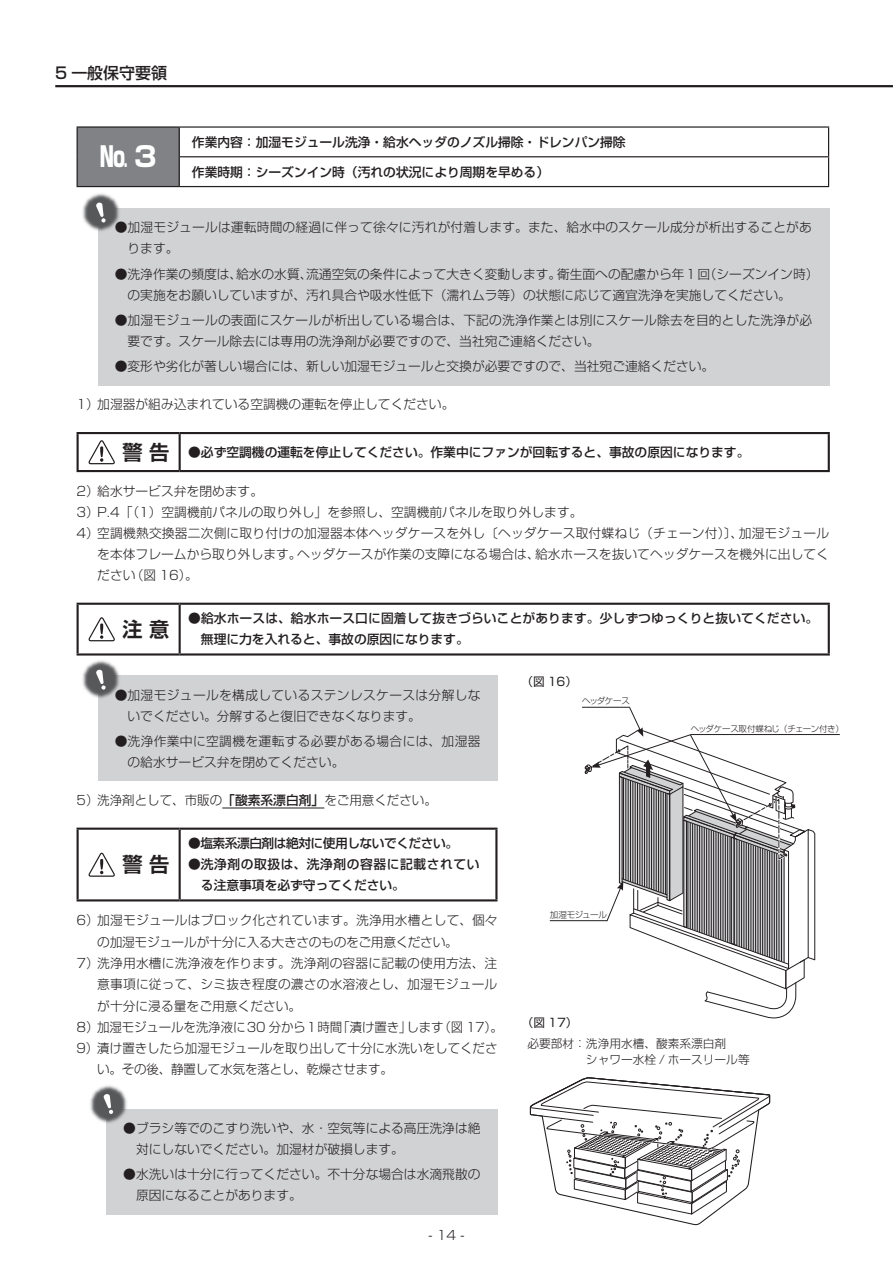
<style>
.page{position:relative;width:893px;height:1263px;background:#fff}
.page>*{position:absolute;margin:0;border:0;box-sizing:border-box;transform-origin:0 0}
.t1{font:700 27.6px "Shin Go Pro";color:#fff}
.t2{font:700 20.25px "Shin Go Pro De";color:#231f20}
.t3{font:500 15.9px "Shin Go Pro";color:#231f20}
.t4{font:300 12.75px/21px "Shin Go Pro";color:#231f20}
.t5{font:500 12.75px/21px "Shin Go Pro";color:#231f20}
.t6{font:300 12.75px/21px "Shin Go Pro";letter-spacing:.025em;color:#231f20}
.t7{font:500 12.75px/21px "Shin Go Pro";letter-spacing:.045em;color:#231f20}
.t8{font:300 12.75px "Shin Go Pro";letter-spacing:-.025em;color:#231f20}
.t9{font:500 12.75px "Shin Go Pro";letter-spacing:-.04em;color:#231f20}
.t10{font:300 11.7px/15.9px "Shin Go Pro";color:#231f20}
.t11{font:11.7px "Shin Go Pro";color:#231f20}
.t12{font:300 8.55px "Shin Go Pro";letter-spacing:-.035em;color:#231f20}
.s1{font-family:"Shin Go Pro De";font-weight:700;font-size:20.25px}
.s2{font-weight:500}
</style>
<div class="page">
<hr style="left:55px;top:85px;width:838px;height:2px;background:#231f20">
<div style="left:77px;top:127px;width:102px;height:60px;background:#808285"></div>
<hr style="left:77px;top:126px;width:102px;height:2px;background:#231f20">
<svg style="left:77px;top:128px;width:1px;height:58px"></svg>
<hr style="left:77px;top:186px;width:102px;height:1px;background:#231f20">
<hr style="left:179px;top:126px;width:650px;height:2px;background:#231f20">
<hr style="left:179px;top:156px;width:650px;height:1px;background:#231f20">
<svg style="left:179px;top:128px;width:1px;height:58px"></svg>
<svg style="left:828px;top:128px;width:1px;height:58px"></svg>
<hr style="left:179px;top:186px;width:650px;height:1px;background:#231f20">
<div style="left:98px;top:208px;width:731px;height:177px;background:#d1d2d4"></div>
<hr style="left:77px;top:432px;width:103px;height:2px;background:#231f20">
<hr style="left:77px;top:434px;width:2px;height:36px;background:#231f20">
<hr style="left:180px;top:432px;width:650px;height:2px;background:#231f20">
<hr style="left:179px;top:434px;width:2px;height:36px;background:#231f20">
<hr style="left:828px;top:434px;width:2px;height:36px;background:#231f20">
<hr style="left:77px;top:470px;width:103px;height:2px;background:#231f20">
<hr style="left:180px;top:470px;width:650px;height:2px;background:#231f20">
<svg style="left:89px;top:440px;width:26px;height:25px"></svg>
<hr style="left:77px;top:603px;width:103px;height:2px;background:#231f20">
<hr style="left:77px;top:605px;width:2px;height:48px;background:#231f20">
<hr style="left:180px;top:603px;width:650px;height:2px;background:#231f20">
<hr style="left:179px;top:605px;width:2px;height:48px;background:#231f20">
<hr style="left:828px;top:605px;width:2px;height:48px;background:#231f20">
<hr style="left:77px;top:653px;width:103px;height:2px;background:#231f20">
<hr style="left:180px;top:653px;width:650px;height:2px;background:#231f20">
<svg style="left:89px;top:617px;width:26px;height:25px"></svg>
<img style="left:82px;top:193px;width:37px;height:38px">
<svg style="left:96px;top:202px;width:10px;height:21px"></svg>
<hr style="left:222px;top:808px;width:102px;height:1px;background:#231f20">
<div style="left:98px;top:675px;width:399px;height:106px;background:#d1d2d4"></div>
<hr style="left:77px;top:827px;width:103px;height:3px;background:#231f20">
<hr style="left:77px;top:830px;width:2px;height:69px;background:#231f20">
<hr style="left:180px;top:827px;width:317px;height:3px;background:#231f20">
<hr style="left:179px;top:830px;width:2px;height:69px;background:#231f20">
<hr style="left:495px;top:830px;width:2px;height:69px;background:#231f20">
<hr style="left:77px;top:899px;width:103px;height:2px;background:#231f20">
<hr style="left:180px;top:899px;width:317px;height:2px;background:#231f20">
<svg style="left:89px;top:852px;width:26px;height:25px"></svg>
<img style="left:82px;top:660px;width:37px;height:38px">
<svg style="left:96px;top:669px;width:10px;height:21px"></svg>
<div style="left:106px;top:1109px;width:391px;height:105px;background:#d1d2d4"></div>
<img style="left:90px;top:1085px;width:37px;height:38px">
<svg style="left:103px;top:1094px;width:10px;height:20px"></svg>
<svg style="left:529px;top:1077px;width:242px;height:149px"></svg>
<hr style="left:582px;top:707px;width:48px;height:1px;background:#231f20">
<hr style="left:550px;top:920px;width:57px;height:1px;background:#231f20">
<hr style="left:691px;top:734px;width:149px;height:1px;background:#231f20">
<svg style="left:585px;top:707px;width:230px;height:311px"></svg>
<p class="t3" style="left:55px;top:60px;width:113px">5 一般保守要領</p>
<h1 class="t1" style="left:100px;top:135px;width:59px">№ 3</h1>
<p class="t5" style="left:192px;top:130px;width:435px">作業内容：加湿モジュール洗浄・給水ヘッダのノズル掃除・ドレンパン掃除</p>
<p class="t5" style="left:192px;top:160px;width:359px">作業時期：シーズンイン時（汚れの状況により周期を早める）</p>
<p class="t4" style="left:128px;top:215px;width:686px;text-indent:-13px">●加湿モジュールは運転時間の経過に伴って徐々に汚れが付着します。また、給水中のスケール成分が析出することがあります。</p>
<p class="t4" style="left:128px;top:262px;width:692px;text-indent:-13px">●洗浄作業の頻度は、給水の水質、流通空気の条件によって大きく変動します。衛生面への配慮から年１回（シーズンイン時）の実施をお願いしていますが、汚れ具合や吸水性低下（濡れムラ等）の状態に応じて適宜洗浄を実施してください。</p>
<p class="t4" style="left:128px;top:308px;width:686px;text-indent:-13px">●加湿モジュールの表面にスケールが析出している場合は、下記の洗浄作業とは別にスケール除去を目的とした洗浄が必要です。スケール除去には専用の洗浄剤が必要ですので、当社宛ご連絡ください。</p>
<p class="t4" style="left:115px;top:354px;width:601px">●変形や劣化が著しい場合には、新しい加湿モジュールと交換が必要ですので、当社宛ご連絡ください。</p>
<p class="t4" style="left:77px;top:392px;width:379px">1）加湿器が組み込まれている空調機の運転を停止してください。</p>
<p class="t5" style="left:122px;top:440px;width:629px"><span class="s1">警告</span> ●必ず空調機の運転を停止してください。作業中にファンが回転すると、事故の原因になります。</p>
<p class="t4" style="left:77px;top:479px;width:188px">2）給水サービス弁を閉めます。</p>
<p class="t4" style="left:77px;top:500px;width:507px">3）P.4「（1）空調機前パネルの取り外し」を参照し、空調機前パネルを取り外します。</p>
<p class="t4" style="left:77px;top:521px;width:754px">4）空調機熱交換器二次側に取り付けの加湿器本体ヘッダケースを外し〔ヘッダケース取付蝶ねじ（チェーン付）〕、加湿モジュール</p>
<p class="t4" style="left:97px;top:542px;width:733px">を本体フレームから取り外します。ヘッダケースが作業の支障になる場合は、給水ホースを抜いてヘッダケースを機外に出してく</p>
<p class="t4" style="left:97px;top:563px;width:102px">ださい（図 16）。</p>
<h2 class="t2" style="left:122px;top:612px;width:49px">注意</h2>
<p class="t5" style="left:201px;top:607px;width:619px;text-indent:-13px">●給水ホースは、給水ホース口に固着して抜きづらいことがあります。少しずつゆっくりと抜いてください。無理に力を入れると、事故の原因になります。</p>
<p class="t6" style="left:128px;top:683px;width:355px;text-indent:-13px">●加湿モジュールを構成しているステンレスケースは分解しないでください。分解すると復旧できなくなります。</p>
<p class="t6" style="left:128px;top:729px;width:355px;text-indent:-13px">●洗浄作業中に空調機を運転する必要がある場合には、加湿器の給水サービス弁を閉めてください。</p>
<p class="t4" style="left:77px;top:788px;width:362px">5）洗浄剤として、市販の<span class="s2">「酸素系漂白剤」</span>をご用意ください。</p>
<p class="t9" style="left:188px;top:833px;width:271px">●塩素系漂白剤は絶対に使用しないでください。</p>
<p class="t7" style="left:201px;top:852px;width:280px;text-indent:-13px">●洗浄剤の取扱は、洗浄剤の容器に記載されている注意事項を必ず守ってください。</p>
<p class="t4" style="left:77px;top:908px;width:423px">6）加湿モジュールはブロック化されています。洗浄用水槽として、個々</p>
<p class="t8" style="left:97px;top:931px;width:362px">の加湿モジュールが十分に入る大きさのものをご用意ください。</p>
<p class="t4" style="left:77px;top:951px;width:422px">7）洗浄用水槽に洗浄液を作ります。洗浄剤の容器に記載の使用方法、注</p>
<p class="t4" style="left:97px;top:972px;width:402px">意事項に従って、シミ抜き程度の濃さの水溶液とし、加湿モジュール</p>
<p class="t4" style="left:97px;top:994px;width:206px">が十分に浸る量をご用意ください。</p>
<p class="t4" style="left:77px;top:1015px;width:428px">8）加湿モジュールを洗浄液に30 分から1時間「漬け置き」します（図 17）。</p>
<p class="t4" style="left:76px;top:1036px;width:423px">9）漬け置きしたら加湿モジュールを取り出して十分に水洗いをしてくださ</p>
<p class="t4" style="left:97px;top:1057px;width:297px">い。その後、静置して水気を落とし、乾燥させます。</p>
<h2 class="t2" style="left:122px;top:848px;width:49px">警告</h2>
<p class="t4" style="left:136px;top:1116px;width:346px;text-indent:-13px">●ブラシ等でのこすり洗いや、水・空気等による高圧洗浄は絶対にしないでください。加湿材が破損します。</p>
<p class="t4" style="left:136px;top:1162px;width:346px;text-indent:-13px">●水洗いは十分に行ってください。不十分な場合は水滴飛散の原因になることがあります。</p>
<p class="t4" style="left:429px;top:1223px;width:37px">- 14 -</p>
<p class="t11" style="left:521px;top:672px;width:57px">（図 16）</p>
<p class="t12" style="left:582px;top:694px;width:50px">ヘッダケース</p>
<p class="t12" style="left:691px;top:721px;width:155px">ヘッダケース取付蝶ねじ（チェーン付き）</p>
<p class="t12" style="left:550px;top:907px;width:59px">加湿モジュール</p>
<p class="t11" style="left:522px;top:1013px;width:57px">（図 17）</p>
<p class="t10" style="left:586px;top:1034px;width:165px;text-indent:-58px">必要部材：洗浄用水槽、酸素系漂白剤<br>シャワー水栓 / ホースリール等</p>
</div>
